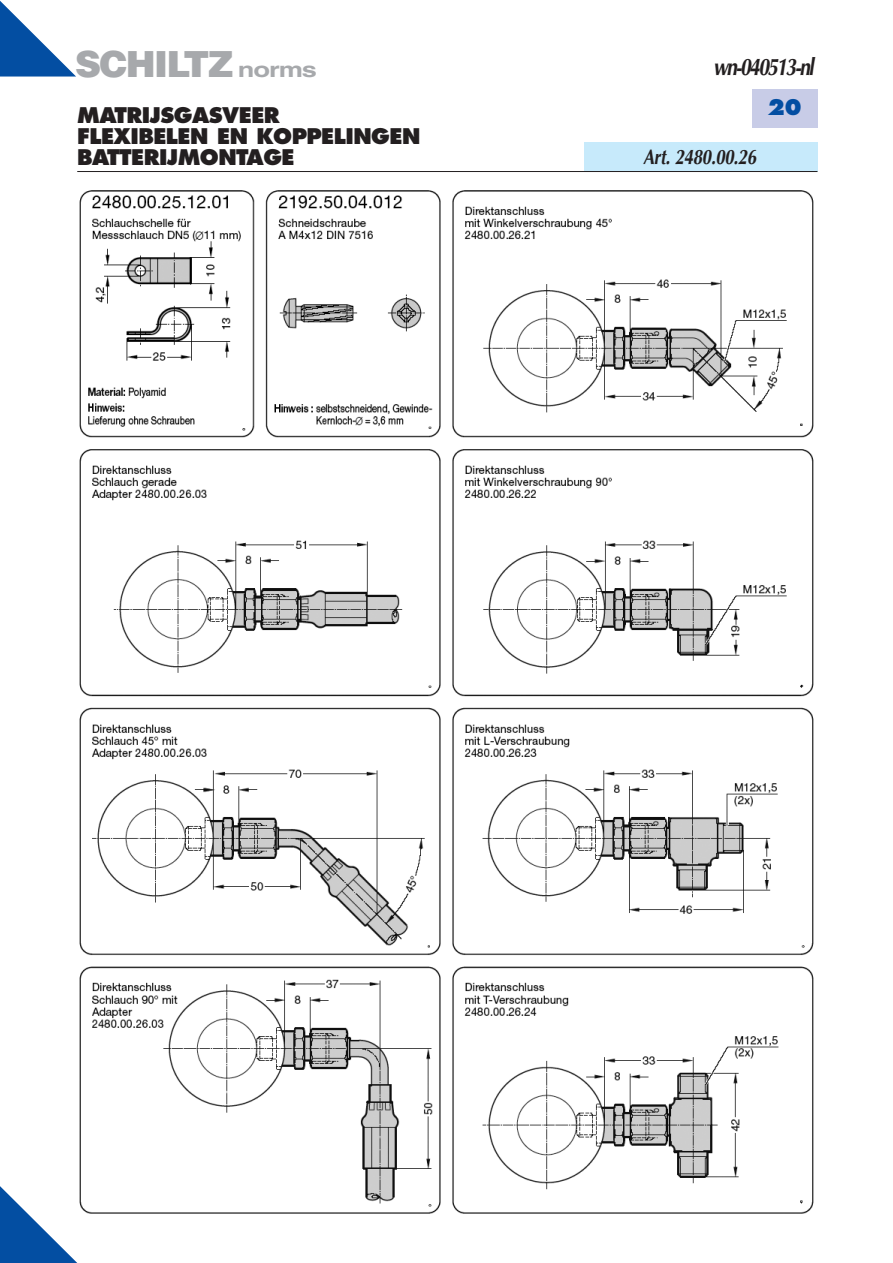
<style>
.page{position:relative;width:893px;height:1263px;background:#fff}
.page>*{position:absolute;margin:0;border:0;box-sizing:border-box;transform-origin:0 0}
.t1{font:900 36px "Helvetica";letter-spacing:-.045em;color:#a7a9ac}
.t2{font:italic 700 24px "Optima";letter-spacing:-.085em;color:#231f20;scale:.8 1}
.t3{font:800 21px/21px "Futura";letter-spacing:-.025em;color:#231f20}
.t4{font:italic 700 21px "Optima";letter-spacing:-.015em;color:#231f20;scale:.8 1}
.t5{font:800 21px "Futura";color:#034ea2}
.s1{font-weight:700;font-size:21px}
</style>
<div class="page">
<svg style="left:0;top:1186px;width:78px;height:77px"></svg>
<svg style="left:0;top:1px;width:76px;height:76px"></svg>
<div style="left:584px;top:142px;width:233px;height:29px;background:#c7eafb"></div>
<hr style="left:77px;top:171px;width:740px;height:1px;background:#231f20">
<div style="left:752px;top:89px;width:65px;height:39px;background:#c8cce7"></div>
<img style="left:77px;top:190px;width:737px;height:1026px">
<h1 class="t1" style="left:75px;top:51px;width:243px">SCHILTZ <span class="s1">norms</span></h1>
<p class="t2" style="left:713px;top:57px;width:128px">wn-040513-nl</p>
<p class="t3" style="left:77px;top:107px;width:344px">MATRIJSGASVEER<br>FLEXIBELEN EN KOPPELINGEN<br>BATTERIJMONTAGE</p>
<p class="t5" style="left:767px;top:98px;width:36px">20</p>
<p class="t4" style="left:643px;top:148px;width:143px">Art. 2480.00.26</p>
</div>
